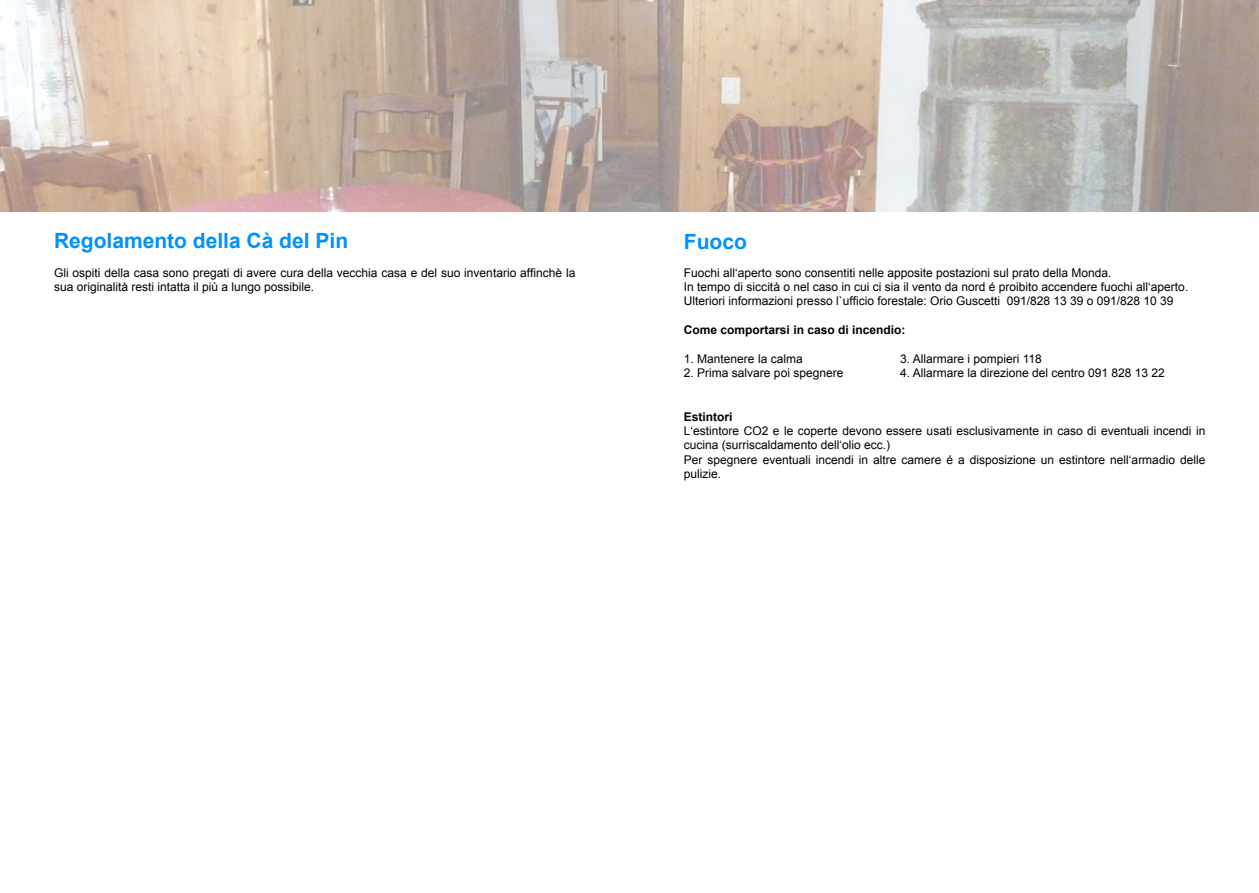
<style>
.page{position:relative;width:1259px;height:893px;background:#fff}
.page>*{position:absolute;margin:0;border:0;box-sizing:border-box;transform-origin:0 0}
.t1{font:700 21px "Arial";color:#0091fe}
.t2{font:12px/14.4px "Arial";color:#000}
.t3{font:700 12px "Arial";color:#000}
</style>
<div class="page">
<img style="left:0;top:0;width:1259px;height:211px">
<h1 class="t1" style="left:54px;top:227px;width:296px">Regolamento della Cà del Pin</h1>
<p class="t2" style="left:54px;top:266px;width:523px">Gli ospiti della casa sono pregati di avere cura della vecchia casa e del suo inventario affinchè la sua originalità resti intatta il più a lungo possibile.</p>
<h1 class="t1" style="left:684px;top:227px;width:64px">Fuoco</h1>
<p class="t2" style="left:684px;top:265px;width:506px">Fuochi all‘aperto sono consentiti nelle apposite postazioni sul prato della Monda.<br>In tempo di siccità o nel caso in cui ci sia il vento da nord é proibito accendere fuochi all‘aperto.<br>Ulteriori informazioni presso l`ufficio forestale: Orio Guscetti 091/828 13 39 o 091/828 10 39</p>
<p class="t3" style="left:684px;top:322px;width:223px">Come comportarsi in caso di incendio:</p>
<p class="t2" style="left:684px;top:352px;width:120px">1. Mantenere la calma</p>
<p class="t2" style="left:900px;top:352px;width:143px">3. Allarmare i pompieri 118</p>
<p class="t2" style="left:684px;top:366px;width:161px">2. Prima salvare poi spegnere</p>
<p class="t2" style="left:900px;top:366px;width:266px">4. Allarmare la direzione del centro 091 828 13 22</p>
<p class="t3" style="left:684px;top:408px;width:50px">Estintori</p>
<p class="t2" style="left:684px;top:424px;width:523px">L‘estintore CO2 e le coperte devono essere usati esclusivamente in caso di eventuali incendi in cucina (surriscaldamento dell‘olio ecc.)<br>Per spegnere eventuali incendi in altre camere é a disposizione un estintore nell‘armadio delle pulizie.</p>
</div>
